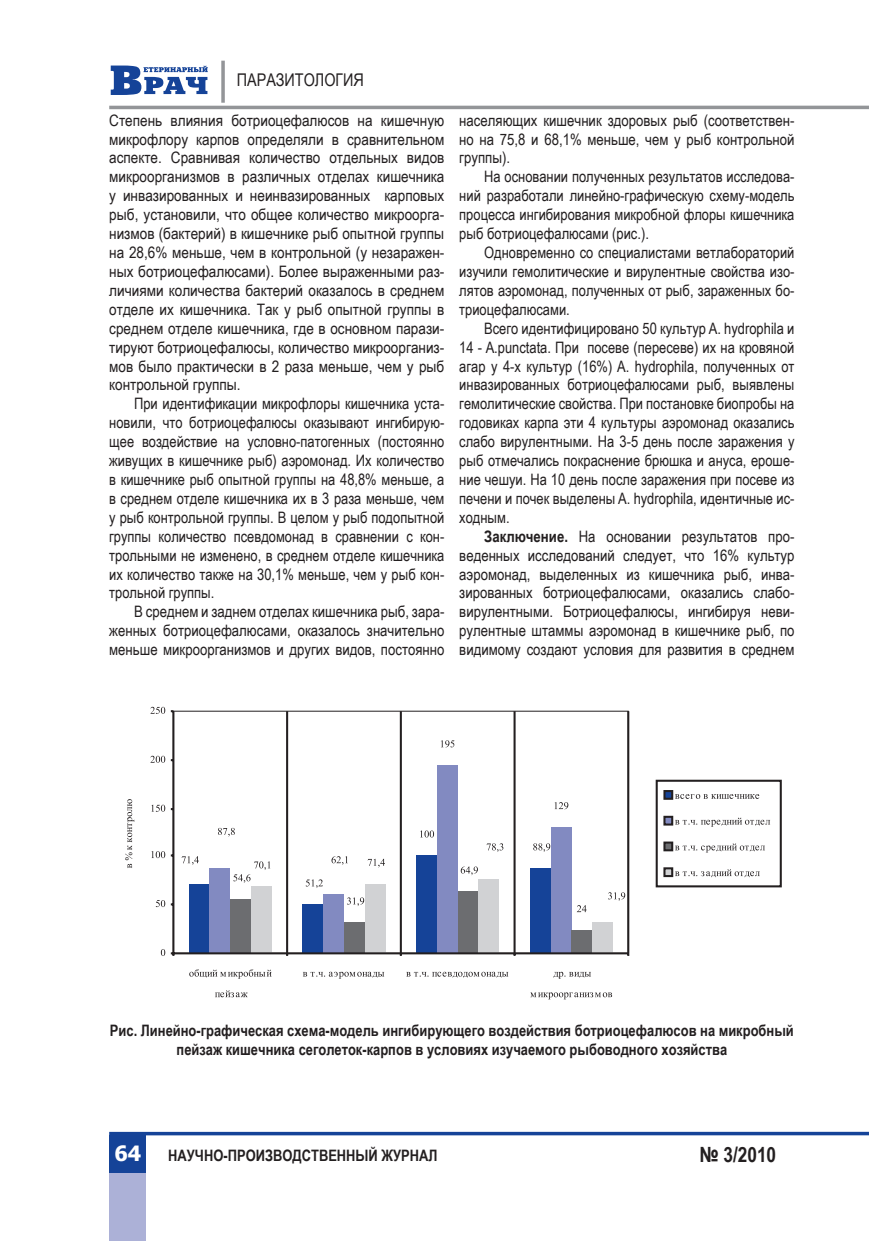
<style>
.page{position:relative;width:869px;height:1241px;background:#fff}
.page>*{position:absolute;margin:0;border:0;box-sizing:border-box;transform-origin:0 0}
.t1{font:700 21px "Arial Narrow";color:#231f20}
.t2{font:700 21px "Tahoma";color:#fff}
.t3{font:17.5px "Arial Narrow";color:#231f20}
.t4{font:15.75px/18.9px "Arial Narrow";color:#231f20;text-align:justify}
.t5{font:15.75px/18.9px "Arial Narrow";color:#231f20;text-align:justify;scale:1.05 1}
.t6{font:700 15.75px/18.9px "Arial Narrow";color:#231f20;text-align:center}
.s1{font-weight:700}
</style>
<div class="page">
<hr style="left:109px;top:106px;width:759px;height:3px;background:#939598">
<svg style="left:221px;top:61px;width:4px;height:42px"></svg>
<svg style="left:109px;top:1131px;width:759px;height:4px;fill:#154398"></svg>
<div style="left:109px;top:1135px;width:37px;height:105px;background:#acb1d7"></div>
<div style="left:109px;top:1134px;width:37px;height:38px;background:#154398"></div>
<svg style="left:111px;top:65px;width:97px;height:30px"></svg>
<hr style="left:627px;top:711px;width:2px;height:242px;background:#231f20">
<hr style="left:286px;top:711px;width:2px;height:242px;background:#231f20">
<hr style="left:399px;top:711px;width:2px;height:242px;background:#231f20">
<hr style="left:513px;top:711px;width:2px;height:242px;background:#231f20">
<div style="left:189px;top:883px;width:20px;height:70px;background:#154398"></div>
<div style="left:302px;top:904px;width:21px;height:49px;background:#154398"></div>
<div style="left:416px;top:855px;width:21px;height:98px;background:#154398"></div>
<div style="left:530px;top:868px;width:20px;height:85px;background:#154398"></div>
<div style="left:209px;top:868px;width:21px;height:85px;background:#828ac1"></div>
<div style="left:323px;top:893px;width:21px;height:60px;background:#828ac1"></div>
<div style="left:437px;top:765px;width:20px;height:188px;background:#828ac1"></div>
<div style="left:550px;top:827px;width:21px;height:126px;background:#828ac1"></div>
<div style="left:230px;top:899px;width:21px;height:54px;background:#6c6d70"></div>
<div style="left:344px;top:922px;width:20px;height:31px;background:#6c6d70"></div>
<div style="left:457px;top:891px;width:21px;height:62px;background:#6c6d70"></div>
<div style="left:571px;top:930px;width:21px;height:23px;background:#6c6d70"></div>
<div style="left:251px;top:886px;width:20px;height:67px;background:#d1d2d4"></div>
<div style="left:364px;top:883px;width:21px;height:70px;background:#d1d2d4"></div>
<div style="left:478px;top:878px;width:21px;height:75px;background:#d1d2d4"></div>
<div style="left:592px;top:922px;width:20px;height:31px;background:#d1d2d4"></div>
<hr style="left:172px;top:711px;width:2px;height:242px;background:#231f20">
<hr style="left:173px;top:952px;width:455px;height:2px;background:#231f20">
<svg style="left:181px;top:740px;width:444px;height:172px"></svg>
<svg style="left:125px;top:706px;width:40px;height:249px"></svg>
<svg style="left:189px;top:969px;width:422px;height:30px"></svg>
<div style="left:655px;top:779px;width:126px;height:108px;border:2px solid #231f20"></div>
<div style="left:664px;top:791px;width:8px;height:7px;background:#154398"></div>
<div style="left:663px;top:789px;width:10px;height:10px;border:2px solid #231f20"></div>
<svg style="left:675px;top:794px;width:83px;height:4px"></svg>
<div style="left:664px;top:816px;width:8px;height:8px;background:#828ac1"></div>
<div style="left:663px;top:815px;width:10px;height:10px;border:2px solid #231f20"></div>
<svg style="left:675px;top:817px;width:94px;height:9px"></svg>
<div style="left:664px;top:842px;width:8px;height:8px;background:#6c6d70"></div>
<div style="left:663px;top:841px;width:10px;height:10px;border:2px solid #231f20"></div>
<svg style="left:675px;top:843px;width:89px;height:9px"></svg>
<div style="left:664px;top:868px;width:8px;height:7px;background:#d1d2d4"></div>
<div style="left:663px;top:867px;width:10px;height:10px;border:2px solid #231f20"></div>
<svg style="left:675px;top:869px;width:84px;height:8px"></svg>
<p class="t3" style="left:237px;top:67px;width:128px">ПАРАЗИТОЛОГИЯ</p>
<p class="t5" style="left:109px;top:110px;width:320px">Степень влияния ботриоцефалюсов на кишечную микрофлору карпов определяли в сравнительном аспекте. Сравнивая количество отдельных видов микроорганизмов в различных отделах кишечника у инвазированных и неинвазированных карповых рыб, установили, что общее количество микроорга&shy;низмов (бактерий) в кишечнике рыб опытной группы на 28,6% меньше, чем в контрольной (у незаражен&shy;ных ботриоцефалюсами). Более выраженными раз&shy;личиями количества бактерий оказалось в среднем отделе их кишечника. Так у рыб опытной группы в среднем отделе кишечника, где в основном парази&shy;тируют ботриоцефалюсы, количество микроорганиз&shy;мов было практически в 2 раза меньше, чем у рыб контрольной группы.</p>
<p class="t4" style="left:109px;top:393px;width:336px;text-indent:25px">При идентификации микрофлоры кишечника уста&shy;новили, что ботриоцефалюсы оказывают ингибирую&shy;щее воздействие на условно-патогенных (постоянно живущих в кишечнике рыб) аэромонад. Их количество в кишечнике рыб опытной группы на 48,8% меньше, а в среднем отделе кишечника их в 3 раза меньше, чем у рыб контрольной группы. В целом у рыб подопытной группы количество псевдомонад в сравнении с кон&shy;трольными не изменено, в среднем отделе кишечника их количество также на 30,1% меньше, чем у рыб кон&shy;трольной группы.</p>
<p class="t4" style="left:109px;top:601px;width:336px;text-indent:25px">В среднем и заднем отделах кишечника рыб, зара&shy;женных ботриоцефалюсами, оказалось значительно меньше микроорганизмов и других видов, постоянно</p>
<p class="t4" style="left:459px;top:110px;width:336px">населяющих кишечник здоровых рыб (соответствен&shy;но на 75,8 и 68,1% меньше, чем у рыб контрольной группы).</p>
<p class="t4" style="left:459px;top:167px;width:336px;text-indent:25px">На основании полученных результатов исследова&shy;ний разработали линейно-графическую схему-модель процесса ингибирования микробной флоры кишечника рыб ботриоцефалюсами (рис.).</p>
<p class="t4" style="left:459px;top:242px;width:336px;text-indent:25px">Одновременно со специалистами ветлабораторий изучили гемолитические и вирулентные свойства изо&shy;лятов аэромонад, полученных от рыб, зараженных бо&shy;триоцефалюсами.</p>
<p class="t4" style="left:459px;top:318px;width:336px;text-indent:25px">Всего идентифицировано 50 культур A. hydrophila и 14 - A.punctata. При посеве (пересеве) их на кровяной агар у 4-х культур (16%) A. hydrophila, полученных от инвазированных ботриоцефалюсами рыб, выявлены гемолитические свойства. При постановке биопробы на годовиках карпа эти 4 культуры аэромонад оказались слабо вирулентными. На 3-5 день после заражения у рыб отмечались покраснение брюшка и ануса, ероше&shy;ние чешуи. На 10 день после заражения при посеве из печени и почек выделены A. hydrophila, идентичные ис&shy;ходным.</p>
<p class="t4" style="left:459px;top:526px;width:336px;text-indent:25px"><span class="s1">Заключение.</span> На основании результатов про&shy;веденных исследований следует, что 16% культур аэромонад, выделенных из кишечника рыб, инва&shy;зированных ботриоцефалюсами, оказались слабо&shy;вирулентными. Ботриоцефалюсы, ингибируя неви&shy;рулентные штаммы аэромонад в кишечнике рыб, по видимому создают условия для развития в среднем</p>
<p class="t6" style="left:110px;top:1020px;width:685px">Рис. Линейно-графическая схема-модель ингибирующего воздействия ботриоцефалюсов на микробный пейзаж кишечника сеголеток-карпов в условиях изучаемого рыбоводного хозяйства</p>
<h1 class="t2" style="left:114px;top:1138px;width:28px">64</h1>
<p class="t6" style="left:168px;top:1144px;width:270px">НАУЧНО-ПРОИЗВОДСТВЕННЫЙ ЖУРНАЛ</p>
<h1 class="t1" style="left:699px;top:1138px;width:78px">№ 3/2010</h1>
</div>
